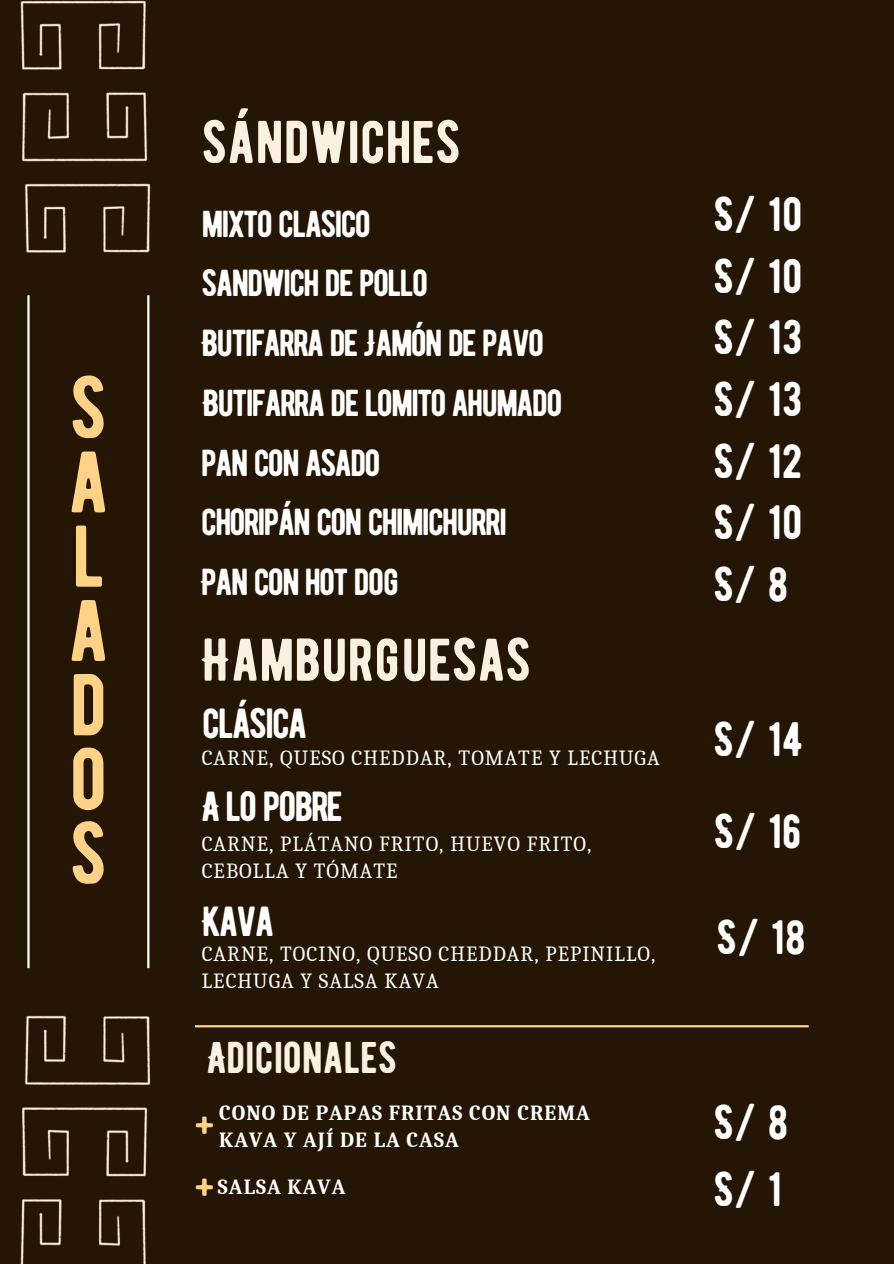
<style>
.page{position:relative;width:894px;height:1264px;background:#fff}
.page>*{position:absolute;margin:0;border:0;box-sizing:border-box;transform-origin:0 0}
.t1{font:87px/74.2px "BERNIER Regular";color:#ffd287;text-align:justify}
.t2{font:60px "BERNIER Regular";color:#fbf1e2}
.t3{font:48px "BERNIER Regular";color:#fff}
.t4{font:45px "BERNIER Regular";color:#ffd287}
.t5{font:44.25px "BERNIER Regular";color:#fbf1e2}
.t6{font:42px "BERNIER Regular";letter-spacing:-.05em;color:#fff}
.t7{font:37.5px "BERNIER Regular";letter-spacing:-.05em;color:#fff}
.t8{font:21px/27px "Caladea";letter-spacing:.05em;color:#fff}
.t9{font:700 21px/27px "Caladea";letter-spacing:.05em;color:#fff}
</style>
<div class="page">
<div style="left:0;top:0;width:893px;height:1263px;background:#241504"></div>
<img style="left:20px;top:0;width:131px;height:253px">
<img style="left:20px;top:1015px;width:131px;height:248px">
<hr style="left:147px;top:295px;width:2px;height:673px;background:#fff">
<hr style="left:27px;top:295px;width:3px;height:673px;background:#fff">
<hr style="left:195px;top:1025px;width:613px;height:2px;background:#ffd287">
<h3 class="t1" style="left:68px;top:370px;width:42px">S A L A D O S</h3>
<h5 class="t2" style="left:201px;top:106px;width:261px">SÁNDWICHES</h5>
<h1 class="t7" style="left:201px;top:201px;width:171px">MIXTO CLASICO</h1>
<h6 class="t7" style="left:201px;top:261px;width:228px">SANDWICH DE POLLO</h6>
<h2 class="t3" style="left:713px;top:185px;width:91px">S/ 10</h2>
<h6 class="t3" style="left:713px;top:247px;width:91px">S/ 10</h6>
<h3 class="t7" style="left:201px;top:320px;width:344px">BUTIFARRA DE JAMÓN DE PAVO</h3>
<h3 class="t3" style="left:713px;top:308px;width:91px">S/ 13</h3>
<p class="t7" style="left:202px;top:380px;width:361px">BUTIFARRA DE LOMITO AHUMADO</p>
<p class="t3" style="left:713px;top:370px;width:91px">S/ 13</p>
<h6 class="t7" style="left:201px;top:440px;width:181px">PAN CON ASADO</h6>
<h6 class="t3" style="left:713px;top:432px;width:91px">S/ 12</h6>
<h6 class="t7" style="left:201px;top:500px;width:307px">CHORIPÁN CON CHIMICHURRI</h6>
<h2 class="t3" style="left:713px;top:493px;width:91px">S/ 10</h2>
<h6 class="t7" style="left:201px;top:559px;width:200px">PAN CON HOT DOG</h6>
<h6 class="t3" style="left:713px;top:555px;width:76px">S/8</h6>
<p class="t2" style="left:202px;top:623px;width:331px">HAMBURGUESAS</p>
<h5 class="t6" style="left:202px;top:698px;width:107px">CLÁSICA</h5>
<p class="t8" style="left:202px;top:744px;width:459px">CARNE, QUESO CHEDDAR, TOMATE Y LECHUGA</p>
<h3 class="t6" style="left:202px;top:781px;width:143px">A LO POBRE</h3>
<h3 class="t8" style="left:202px;top:831px;width:391px">CARNE, PLÁTANO FRITO, HUEVO FRITO,<br>CEBOLLA Y TÓMATE</h3>
<h3 class="t6" style="left:202px;top:895px;width:74px">KAVA</h3>
<h3 class="t8" style="left:202px;top:941px;width:455px">CARNE, TOCINO, QUESO CHEDDAR, PEPINILLO,<br>LECHUGA Y SALSA KAVA</h3>
<h3 class="t5" style="left:207px;top:1030px;width:191px">ADICIONALES</h3>
<h5 class="t3" style="left:713px;top:710px;width:92px">S/ 14</h5>
<p class="t3" style="left:713px;top:802px;width:89px">S/ 16</p>
<h3 class="t3" style="left:716px;top:908px;width:90px">S/ 18</h3>
<h3 class="t9" style="left:219px;top:1099px;width:372px">CONO DE PAPAS FRITAS CON CREMA<br>KAVA Y AJÍ DE LA CASA</h3>
<h3 class="t3" style="left:713px;top:1093px;width:76px">S/8</h3>
<p class="t3" style="left:713px;top:1160px;width:70px">S/1</p>
<h4 class="t4" style="left:195px;top:1098px;width:21px">+</h4>
<p class="t4" style="left:195px;top:1160px;width:21px">+</p>
<p class="t9" style="left:218px;top:1173px;width:129px">SALSA KAVA</p>
</div>
